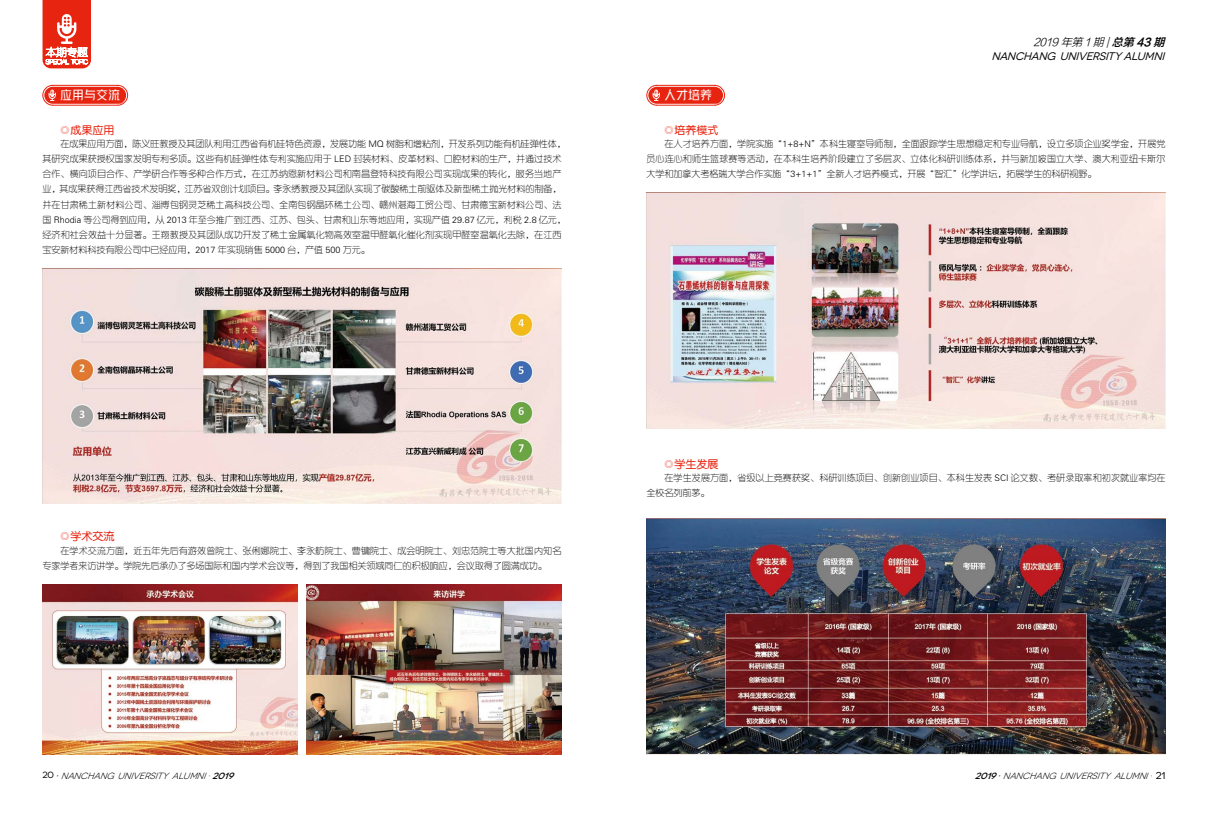
<style>
.page{position:relative;width:1208px;height:825px;background:#fff}
.page>*{position:absolute;margin:0;border:0;box-sizing:border-box;transform-origin:0 0}
.t1{font:12px "HY Yaku Hei EEW";color:#fff}
.t2{font:italic 11px "Novecentowide";color:#000}
.t3{font:11px "FZY3 JW GB1 0";color:#e72410}
.t4{font:italic 11px "FZLTXHK";color:#000}
.t5{font:9px/15px "FZY1 JW GB1 0";letter-spacing:.005em;color:#000}
.t6{font:italic 9px "Novecentowide";color:#000}
.s1{font-family:"FZLTZHK GBK1 0"}
.s2{font-style:normal}
.s3{font-weight:500}
.s4{font-style:normal;font-size:10px}
</style>
<div class="page">
<svg style="left:43px;top:0;width:48px;height:68px"></svg>
<div style="left:43px;top:85px;width:85px;height:20px;border:1px solid #e72410;border-radius:10px"></div>
<svg style="left:44px;top:87px;width:82px;height:17px"></svg>
<img style="left:43px;top:584px;width:255px;height:170px">
<img style="left:306px;top:584px;width:255px;height:170px">
<img style="left:43px;top:268px;width:518px;height:235px">
<div style="left:646px;top:85px;width:79px;height:20px;border:1px solid #e72410;border-radius:10px"></div>
<svg style="left:648px;top:87px;width:75px;height:17px"></svg>
<img style="left:646px;top:193px;width:519px;height:235px">
<img style="left:646px;top:519px;width:519px;height:235px">
<h1 class="t1" style="left:60px;top:87px;width:61px">应用与交流</h1>
<p class="t3" style="left:60px;top:124px;width:57px">◎成果应用</p>
<p class="t5" style="left:43px;top:137px;width:525px;text-indent:18px">在成果应用方面，陈义旺教授及其团队利用江西省有机硅特色资源，发展功能 MQ 树脂和增粘剂，开发系列功能有机硅弹性体，其研究成果获授权国家发明专利多项。这些有机硅弹性体专利实施应用于 LED 封装材料、皮革材料、口腔材料的生产，并通过技术合作、横向项目合作、产学研合作等多种合作方式，在江苏纳恩新材料公司和南昌登特科技有限公司实现成果的转化，服务当地产业，其成果获得江西省技术发明奖，江苏省双创计划项目。李永绣教授及其团队实现了碳酸稀土前驱体及新型稀土抛光材料的制备，并在甘肃稀土新材料公司、淄博包钢灵芝稀土高科技公司、全南包钢晶环稀土公司、赣州湛海工贸公司、甘肃德宝新材料公司、法国 Rhodia 等公司得到应用，从 2013 年至今推广到江西、江苏、包头、甘肃和山东等地应用，实现产值 29.87 亿元，利税 2.8 亿元，经济和社会效益十分显著。王翔教授及其团队成功开发了稀土金属氧化物高效室温甲醛氧化催化剂实现甲醛室温氧化去除，在江西宝安新材料科技有限公司中已经应用，2017 年实现销售 5000 台，产值 500 万元。</p>
<p class="t3" style="left:60px;top:530px;width:57px">◎学术交流</p>
<p class="t5" style="left:43px;top:543px;width:520px;text-indent:18px">在学术交流方面，近五年先后有游效曾院士、张俐娜院士、李永舫院士、曹镛院士、成会明院士、刘忠范院士等大批国内知名专家学者来访讲学。学院先后承办了多场国际和国内学术会议等，得到了我国相关领域同仁的积极响应，会议取得了圆满成功。</p>
<p class="t4" style="left:1033px;top:37px;width:136px">2019 年第 1 期 |<span class="s1">总第 43 期</span></p>
<p class="t2" style="left:991px;top:50px;width:178px">NANCHANG UNIVERSITYALUMNI</p>
<h1 class="t1" style="left:664px;top:87px;width:49px">人才培养</h1>
<p class="t3" style="left:663px;top:124px;width:56px">◎培养模式</p>
<p class="t5" style="left:646px;top:137px;width:520px;text-align:justify;text-indent:18px">在人才培养方面，学院实施“1+8+N”本科生寝室导师制，全面跟踪学生思想稳定和专业导航，设立多项企业奖学金，开展党员心连心和师生篮球赛等活动，在本科生培养阶段建立了多层次、立体化科研训练体系，并与新加坡国立大学、澳大利亚纽卡斯尔大学和加拿大考格瑞大学合作实施“3+1+1”全新人才培养模式，开展“智汇”化学讲坛，拓展学生的科研视野。</p>
<p class="t3" style="left:663px;top:458px;width:56px">◎学生发展</p>
<p class="t5" style="left:646px;top:470px;width:520px;text-indent:18px">在学生发展方面，省级以上竞赛获奖、科研训练项目、创新创业项目、本科生发表 SCI 论文数、考研录取率和初次就业率均在全校名列前茅。</p>
<p class="t6" style="left:43px;top:771px;width:196px"><span class="s2">2 0</span> <span class="s3">·</span>NANCHANGUNIVERSITYALUMNI·<span class="s3">2019</span></p>
<p class="t6" style="left:975px;top:771px;width:192px"><span class="s3">2019·</span>NANCHANGUNIVERSITYALUMNI· <span class="s4">2 1</span></p>
</div>
